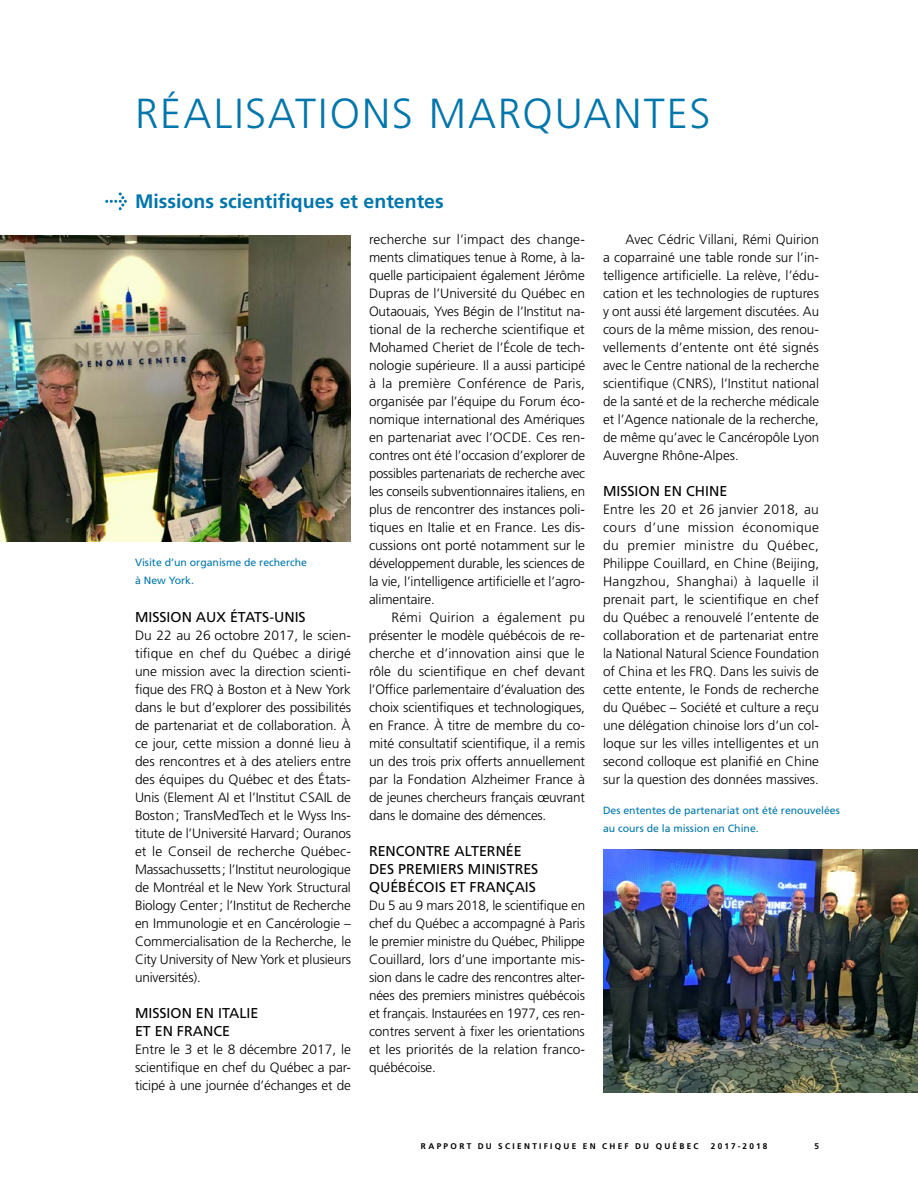
<style>
.page{position:relative;width:918px;height:1188px;background:#fff}
.page>*{position:absolute;margin:0;border:0;box-sizing:border-box;transform-origin:0 0}
.t1{font:300 42px "Frutiger LT Std";letter-spacing:.045em;color:#0076ab}
.t2{font:700 19.5px "Frutiger LT Std";color:#0076ab}
.t3{font:14.25px/18px "Frutiger LT Std";color:#000}
.t4{font:300 13.5px/18px "Frutiger LT Std";letter-spacing:-.01em;color:#000;text-align:justify}
.t5{font:10.5px/18px "Frutiger LT Std";color:#0076ab}
.t6{font:700 8.25px "Frutiger LT Std";letter-spacing:.275em;color:#000}
</style>
<div class="page">
<svg style="left:105px;top:192px;width:22px;height:18px"></svg>
<img style="left:603px;top:850px;width:315px;height:243px">
<img style="left:0;top:236px;width:351px;height:306px">
<h1 class="t1" style="left:135px;top:90px;width:577px">RÉALISATIONS MARQUANTES</h1>
<h2 class="t2" style="left:135px;top:190px;width:310px">Missions scientifiques et ententes</h2>
<p class="t5" style="left:135px;top:553px;width:174px">Visite d’un organisme de recherche à New York.</p>
<p class="t3" style="left:135px;top:608px;width:172px">MISSION AUX ÉTATS-UNIS</p>
<p class="t4" style="left:135px;top:627px;width:218px">Du 22 au 26 octobre 2017, le scien&shy;tifique en chef du Québec a dirigé une mission avec la direction scienti&shy;fique des FRQ à Boston et à New York dans le but d’explorer des possibilités de partenariat et de collaboration. À ce jour, cette mission a donné lieu à des rencontres et à des ateliers entre des équipes du Québec et des États-Unis (Element AI et l’Institut CSAIL de Boston; TransMedTech et le Wyss Ins&shy;titute de l’Université Harvard; Ouranos et le Conseil de recherche Québec-Massachussetts; l’Institut neurologique de Montréal et le New York Structural Biology Center; l’Institut de Recherche en Immunologie et en Cancérologie – Commercialisation de la Recherche, le City University of New York et plusieurs universités).</p>
<p class="t3" style="left:135px;top:1004px;width:125px">MISSION EN ITALIE<br>ET EN FRANCE</p>
<p class="t4" style="left:135px;top:1041px;width:218px">Entre le 3 et le 8 décembre 2017, le scientifique en chef du Québec a par&shy;ticipé à une journée d’échanges et de</p>
<p class="t4" style="left:369px;top:231px;width:218px">recherche sur l’impact des change&shy;ments climatiques tenue à Rome, à la&shy;quelle participaient également Jérôme Dupras de l’Université du Québec en Outaouais, Yves Bégin de l’Institut na&shy;tional de la recherche scientifique et Mohamed Cheriet de l’École de tech&shy;nologie supérieure. Il a aussi participé à la première Conférence de Paris, organisée par l’équipe du Forum éco&shy;nomique international des Amériques en partenariat avec l’OCDE. Ces ren&shy;contres ont été l’occasion d’explorer de possibles partenariats de recherche avec les conseils subventionnaires italiens, en plus de rencontrer des instances poli&shy;tiques en Italie et en France. Les dis&shy;cussions ont porté notamment sur le développement durable, les sciences de la vie, l’intelligence artificielle et l’agro&shy;alimentaire.</p>
<p class="t4" style="left:369px;top:609px;width:218px;text-indent:23px">Rémi Quirion a également pu présenter le modèle québécois de re&shy;cherche et d’innovation ainsi que le rôle du scientifique en chef devant l’Office parlementaire d’évaluation des choix scientifiques et technologiques, en France. À titre de membre du co&shy;mité consultatif scientifique, il a remis un des trois prix offerts annuellement par la Fondation Alzheimer France à de jeunes chercheurs français œuvrant dans le domaine des démences.</p>
<p class="t3" style="left:369px;top:842px;width:171px">RENCONTRE ALTERNÉE<br>DES PREMIERS MINISTRES<br>QUÉBÉCOIS ET FRANÇAIS</p>
<p class="t4" style="left:369px;top:897px;width:218px">Du 5 au 9 mars 2018, le scientifique en chef du Québec a accompagné à Paris le premier ministre du Québec, Philippe Couillard, lors d’une importante mis&shy;sion dans le cadre des rencontres alter&shy;nées des premiers ministres québécois et français. Instaurées en 1977, ces ren&shy;contres servent à fixer les orientations et les priorités de la relation franco&shy;québécoise.</p>
<p class="t4" style="left:603px;top:231px;width:218px;text-indent:22px">Avec Cédric Villani, Rémi Quirion a coparrainé une table ronde sur l’in&shy;telligence artificielle. La relève, l’édu&shy;cation et les technologies de ruptures y ont aussi été largement discutées. Au cours de la même mission, des renou&shy;vellements d’entente ont été signés avec le Centre national de la recherche scientifique (CNRS), l’Institut national de la santé et de la recherche médicale et l’Agence nationale de la recherche, de même qu’avec le Cancéropôle Lyon Auvergne Rhône-Alpes.</p>
<p class="t3" style="left:603px;top:482px;width:126px">MISSION EN CHINE</p>
<p class="t4" style="left:603px;top:501px;width:218px">Entre les 20 et 26 janvier 2018, au cours d’une mission économique du premier ministre du Québec, Philippe Couillard, en Chine (Beijing, Hangzhou, Shanghai) à laquelle il prenait part, le scientifique en chef du Québec a renouvelé l’entente de collaboration et de partenariat entre la National Natural Science Foundation of China et les FRQ. Dans les suivis de cette entente, le Fonds de recherche du Québec – Société et culture a reçu une délégation chinoise lors d’un col&shy;loque sur les villes intelligentes et un second colloque est planifié en Chine sur la question des données massives.</p>
<p class="t5" style="left:603px;top:801px;width:238px">Des ententes de partenariat ont été renouvelées au cours de la mission en Chine.</p>
<p class="t6" style="left:421px;top:1141px;width:279px">RAPPORT DU SCIENTIFIQUE EN CHEF DU QUÉBEC</p>
<p class="t6" style="left:711px;top:1141px;width:58px">2017-2018</p>
<p class="t6" style="left:814px;top:1141px;width:6px">5</p>
</div>
